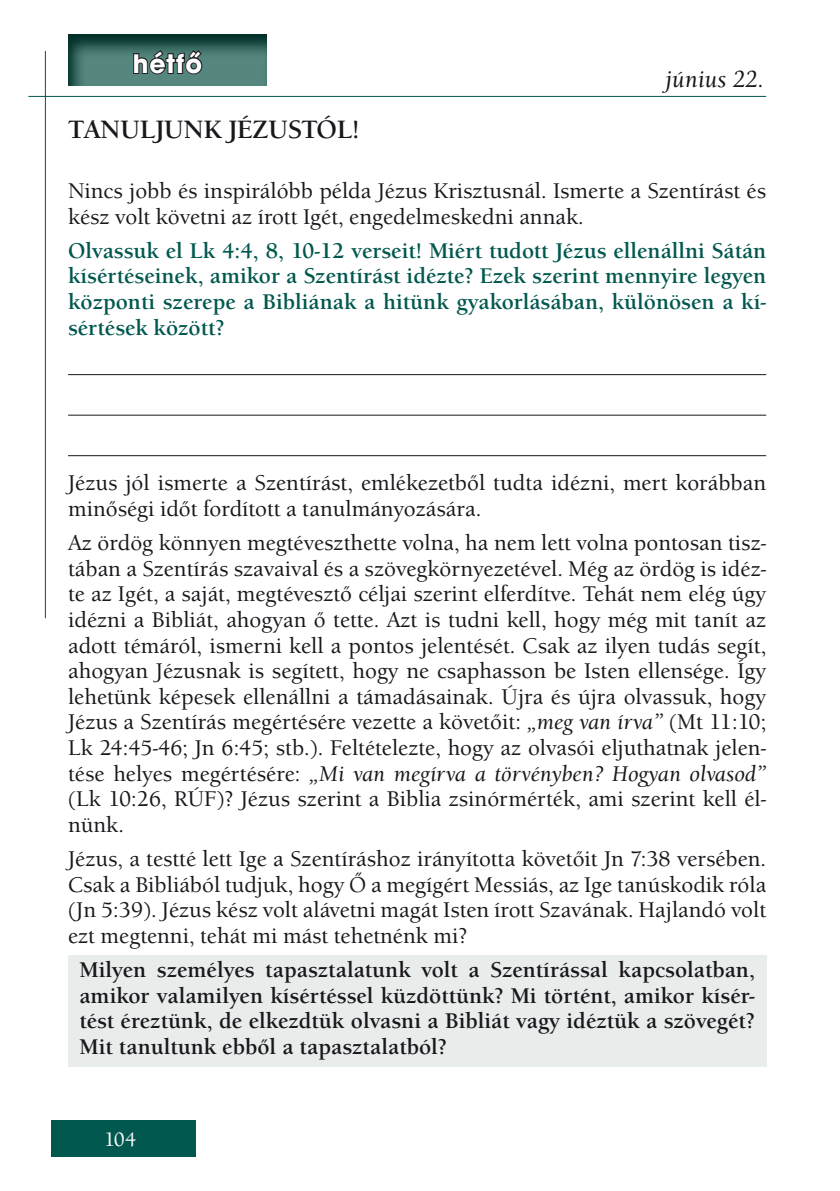
<style>
.page{position:relative;width:840px;height:1191px;background:#fff}
.page>*{position:absolute;margin:0;border:0;box-sizing:border-box;transform-origin:0 0}
.t1{font:700 28px "Avant Gar Got Itc TEE";letter-spacing:.04em;color:#fff}
.t2{font:700 26px "Berkeley Old Sty Itc TEE";color:#1a171c}
.t3{font:italic 500 24px "Berkeley Old Sty Itc TEE";color:#1a171c}
.t4{font:500 22px/25.6px "Berkeley Old Sty Itc TEE";color:#1a171c}
.t5{font:700 22px/25.6px "Berkeley Old Sty Itc TEE";color:#1a171c;text-align:justify}
.t6{font:700 22px/25.6px "Berkeley Old Sty Itc TEE";color:#00584e;text-align:justify}
.t7{font:500 20px "Berkeley Old Sty Itc TEE";color:#fff}
.s1{font-style:italic}
</style>
<div class="page">
<div style="left:51px;top:1120px;width:145px;height:37px;background:#00584e"></div>
<hr style="left:28px;top:96px;width:737px;height:1px;background:#00584e">
<hr style="left:45px;top:51px;width:1px;height:567px;background:#00584e">
<svg style="left:68px;top:34px;width:199px;height:52px;background:#3b6b63"></svg>
<svg style="left:132px;top:49px;width:72px;height:27px;background:#3a5654"></svg>
<div style="left:68px;top:955px;width:697px;height:111px;background:#e8edec"></div>
<hr style="left:68px;top:374px;width:697px;height:1px;background:#1a171c">
<hr style="left:68px;top:415px;width:697px;height:1px;background:#1a171c">
<hr style="left:68px;top:455px;width:697px;height:1px;background:#1a171c">
<p class="t1" style="left:133px;top:46px;width:71px">hétfő</p>
<p class="t3" style="left:664px;top:65px;width:100px">június 22.</p>
<p class="t2" style="left:68px;top:115px;width:293px">TANULJUNK JÉZUSTÓL!</p>
<p class="t4" style="left:68px;top:178px;width:699px">Nincs jobb és inspirálóbb példa Jézus Krisztusnál. Ismerte a Szentírást és kész volt követni az írott Igét, engedelmeskedni annak.</p>
<p class="t6" style="left:68px;top:238px;width:699px">Olvassuk el Lk 4:4, 8, 10-12 verseit! Miért tudott Jézus ellenállni Sátán kísértéseinek, amikor a Szentírást idézte? Ezek szerint mennyire legyen központi szerepe a Bibliának a hitünk gyakorlásában, különösen a kí&shy;sértések között?</p>
<p class="t4" style="left:68px;top:470px;width:699px">Jézus jól ismerte a Szentírást, emlékezetből tudta idézni, mert korábban minőségi időt fordított a tanulmányozására.</p>
<p class="t4" style="left:68px;top:530px;width:699px;text-align:justify">Az ördög könnyen megtéveszthette volna, ha nem lett volna pontosan tisz&shy;tában a Szentírás szavaival és a szövegkörnyezetével. Még az ördög is idéz&shy;te az Igét, a saját, megtévesztő céljai szerint elferdítve. Tehát nem elég úgy idézni a Bibliát, ahogyan ő tette. Azt is tudni kell, hogy még mit tanít az adott témáról, ismerni kell a pontos jelentését. Csak az ilyen tudás segít, ahogyan Jézusnak is segített, hogy ne csaphasson be Isten ellensége. Így lehetünk képesek ellenállni a támadásainak. Újra és újra olvassuk, hogy Jézus a Szentírás megértésére vezette a követőit: <span class="s1">„meg van írva”</span> (Mt 11:10; Lk 24:45-46; Jn 6:45; stb.). Feltételezte, hogy az olvasói eljuthatnak jelen&shy;tése helyes megértésére: <span class="s1">„Mi van megírva a törvényben? Hogyan olvasod” </span>(Lk 10:26, RÚF)? Jézus szerint a Biblia zsinórmérték, ami szerint kell él&shy;nünk.</p>
<p class="t4" style="left:68px;top:846px;width:699px;text-align:justify">Jézus, a testté lett Ige a Szentíráshoz irányította követőit Jn 7:38 versében.<br>Csak a Bibliából tudjuk, hogy Ő a megígért Messiás, az Ige tanúskodik róla (Jn 5:39). Jézus kész volt alávetni magát Isten írott Szavának. Hajlandó volt ezt megtenni, tehát mi mást tehetnénk mi?</p>
<p class="t5" style="left:79px;top:957px;width:676px">Milyen személyes tapasztalatunk volt a Szentírással kapcsolatban, amikor valamilyen kísértéssel küzdöttünk? Mi történt, amikor kísér&shy;tést éreztünk, de elkezdtük olvasni a Bibliát vagy idéztük a szövegét?<br>Mit tanultunk ebből a tapasztalatból?</p>
<p class="t7" style="left:104px;top:1128px;width:34px">104</p>
</div>
